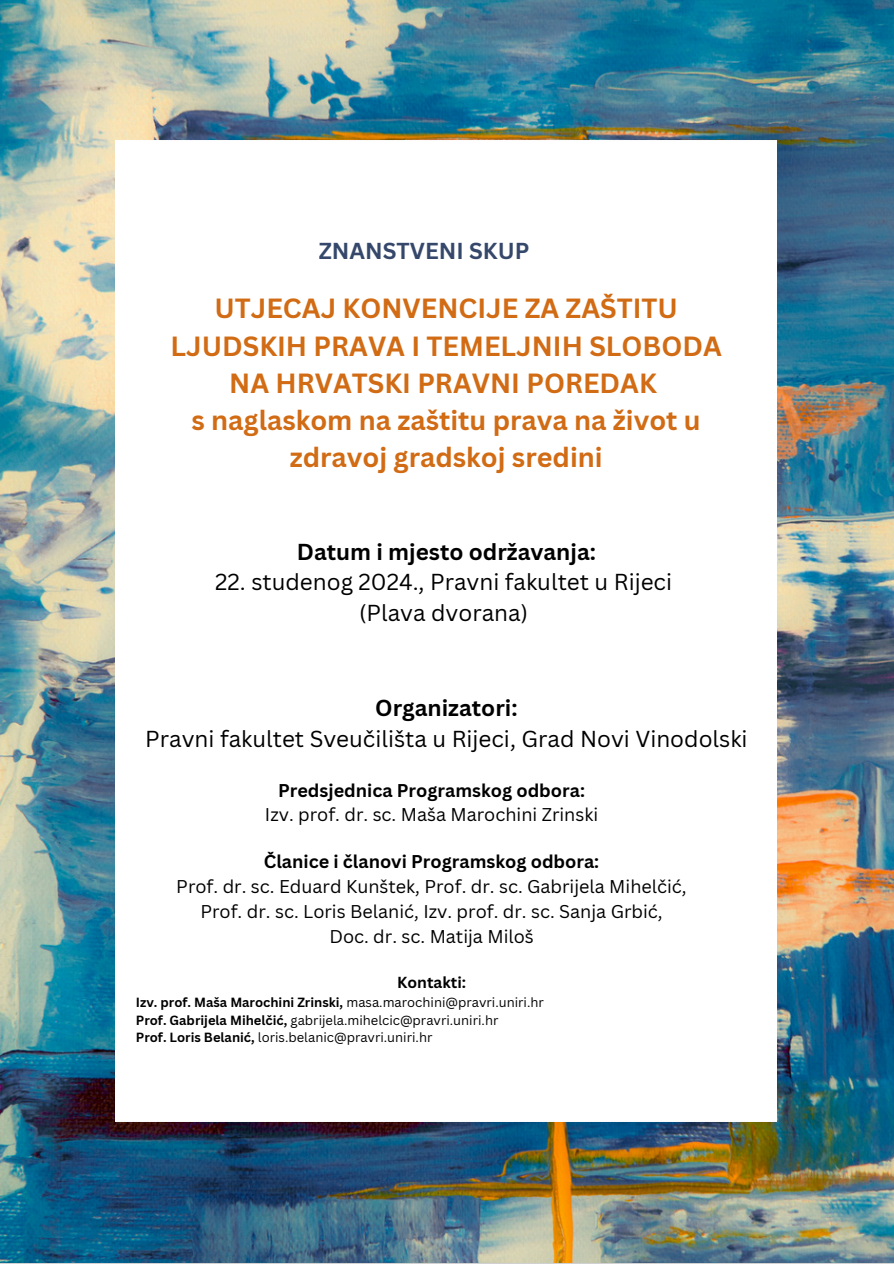
<style>
.page{position:relative;width:894px;height:1264px;background:#fff}
.page>*{position:absolute;margin:0;border:0;box-sizing:border-box;transform-origin:0 0}
.t1{font:700 27px/37.2px "Canva Sans";color:#d16b14;text-align:center}
.t2{font:22.5px/30.3px "Canva Sans";color:#000;text-align:center}
.t3{font:700 22.5px "Canva Sans";color:#000}
.t4{font:700 22.5px "Canva Sans";color:#35486b}
.t5{font:18px/24.8px "Canva Sans";color:#000;text-align:center}
.t6{font:700 15.6px "Canva Sans";color:#000}
.t7{font:12.9px "Canva Sans";color:#000}
.t8{font:700 12.9px "Canva Sans";color:#000}
.s1{font-weight:700}
.s2{font-weight:400}
</style>
<div class="page">
<img style="left:0;top:0;width:892px;height:1262px">
<img style="left:116px;top:140px;width:660px;height:981px">
<p class="t4" style="left:319px;top:234px;width:212px">ZNANSTVENI SKUP</p>
<p class="t1" style="left:170px;top:289px;width:552px">UTJECAJ KONVENCIJE ZA ZAŠTITU<br>LJUDSKIH PRAVA I TEMELJNIH SLOBODA<br>NA HRVATSKI PRAVNI POREDAK<br>s naglaskom na zaštitu prava na život u zdravoj gradskoj sredini</p>
<h2 class="t3" style="left:297px;top:536px;width:300px">Datum i mjesto održavanja:</h2>
<h2 class="t2" style="left:215px;top:566px;width:458px">22. studenog 2024., Pravni fakultet u Rijeci (Plava dvorana)</h2>
<h1 class="t2" style="left:145px;top:692px;width:603px"><span class="s1">Organizatori:<br></span>Pravni fakultet Sveučilišta u Rijeci, Grad Novi Vinodolski</h1>
<h3 class="t5" style="left:265px;top:777px;width:335px"><span class="s1">Predsjednica Programskog odbora:<br></span>Izv. prof. dr. sc. Maša Marochini Zrinski</h3>
<h3 class="t5" style="left:176px;top:849px;width:511px"><span class="s1">Članice i članovi Programskog odbora:<br></span>Prof. dr. sc. Eduard Kunštek, Prof. dr. sc. Gabrijela Mihelčić, Prof. dr. sc. Loris Belanić, Izv. prof. dr. sc. Sanja Grbić,<br>Doc. dr. sc. Matija Miloš</h3>
<h4 class="t6" style="left:397px;top:971px;width:70px">Kontakti:</h4>
<h4 class="t8" style="left:136px;top:993px;width:409px">Izv. prof. Maša Marochini Zrinski, <span class="s2">masa.marochini@pravri.uniri.hr</span></h4>
<p class="t7" style="left:136px;top:1010px;width:364px"><span class="s1">Prof. Gabrijela Mihelčić,</span> gabrijela.mihelcic@pravri.uniri.hr</p>
<p class="t7" style="left:136px;top:1028px;width:298px"><span class="s1">Prof. Loris Belanić,</span> loris.belanic@pravri.uniri.hr</p>
</div>
